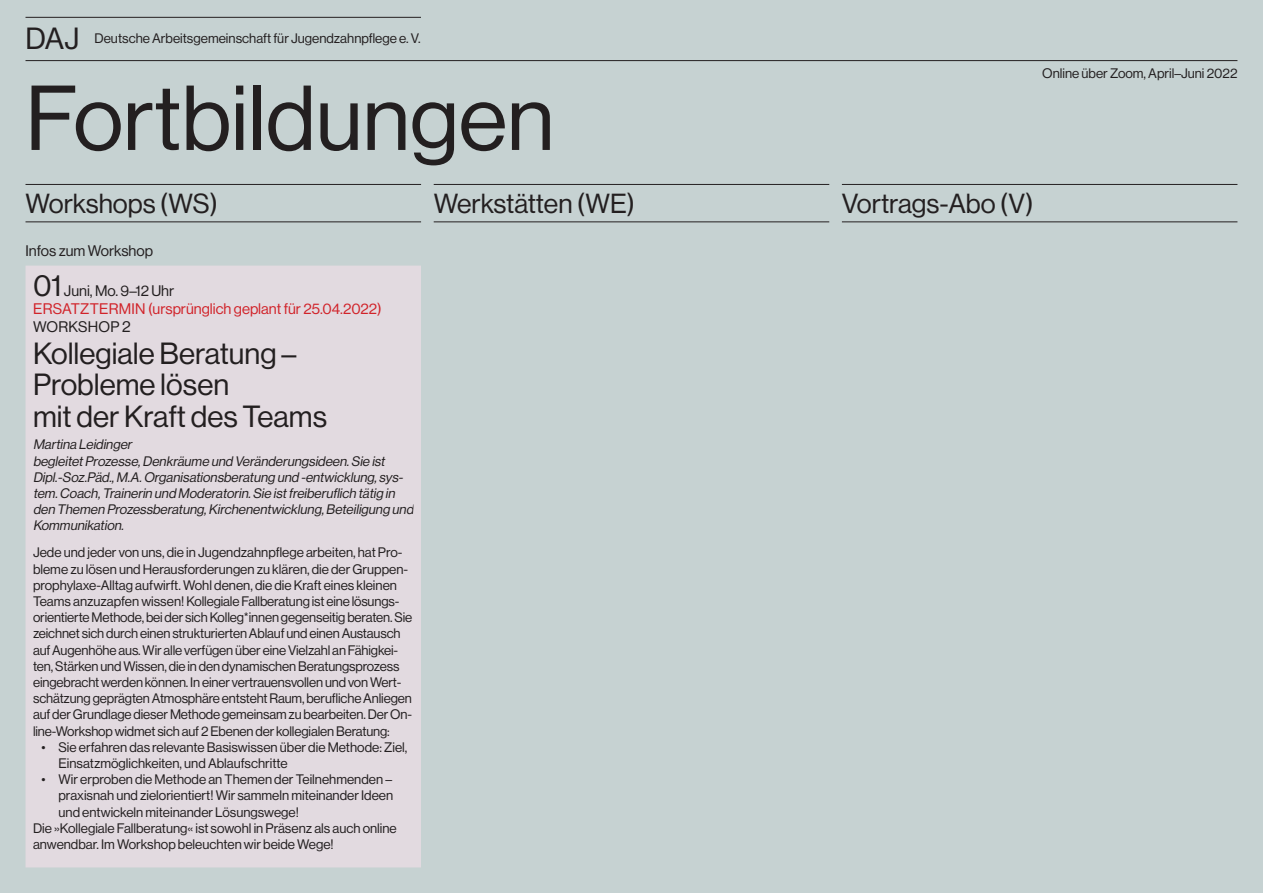
<style>
.page{position:relative;width:1263px;height:893px;background:#c6d2d2}
.page>*{position:absolute;margin:0;border:0;box-sizing:border-box;transform-origin:0 0}
.t1{font:90px "N Haas Grotesk DS Std 55 Rg";color:#231f20}
.Absatzformat_1{font:30px/31.5px "N Haas Grotesk DS Std 55 Rg";color:#231f20}
.t2{font:27px "N Haas Grotesk DS Std 55 Rg";color:#231f20}
.Absatzformat_1-2{font:15px "N Haas Grotesk DS Std 55 Rg";color:#d1232a}
.Absatzformat_1-3{font:15px "N Haas Grotesk DS Std 55 Rg";color:#231f20}
.Absatzformat_2{font:13.5px/16.2px "N Haas Grotesk DS Std 55 Rg";letter-spacing:-.01em;color:#231f20}
.Vita{font:italic 13.5px/16.2px "N Haas Grotesk DS Std 55 Rg";color:#231f20}
.Absatzformat_1-4{font:italic 13.5px "N Haas Grotesk DS Std 55 Rg";color:#231f20}
.s1{font-size:30px}
</style>
<div class="page">
<hr style="left:26px;top:222px;width:395px;height:1px;background:#231f20">
<hr style="left:26px;top:184px;width:395px;height:1px;background:#231f20">
<hr style="left:26px;top:60px;width:1211px;height:1px;background:#231f20">
<hr style="left:26px;top:17px;width:395px;height:1px;background:#231f20">
<hr style="left:434px;top:222px;width:395px;height:1px;background:#231f20">
<hr style="left:434px;top:184px;width:395px;height:1px;background:#231f20">
<hr style="left:842px;top:222px;width:395px;height:1px;background:#231f20">
<hr style="left:842px;top:184px;width:395px;height:1px;background:#231f20">
<div style="left:29px;top:269px;width:388px;height:595px;background:#e2dae0"></div>
<div style="left:26px;top:266px;width:395px;height:601px;border:8px solid #e2dae0"></div>
<h2 class="Absatzformat_1" style="left:26px;top:23px;width:55px">DAJ</h2>
<p class="Absatzformat_2" style="left:95px;top:30px;width:327px">Deutsche Arbeitsgemeinschaft für Jugendzahnpflege e. V.</p>
<h1 class="t1" style="left:26px;top:67px;width:530px">Fortbildungen</h1>
<h3 class="t2" style="left:26px;top:188px;width:194px">Workshops (WS)</h3>
<p class="Absatzformat_1-3" style="left:26px;top:242px;width:129px">Infos zum Workshop</p>
<p class="Absatzformat_1-3" style="left:33px;top:283px;width:143px"><span class="s1">01</span> Juni, Mo. 9–12 Uhr</p>
<p class="Absatzformat_1-2" style="left:33px;top:301px;width:350px">ERSATZTERMIN (ursprünglich geplant für 25.04.2022)</p>
<p class="Absatzformat_1-3" style="left:33px;top:319px;width:99px">WORKSHOP 2</p>
<p class="Absatzformat_1" style="left:33px;top:338px;width:295px">Kollegiale Beratung –<br>Probleme lösen<br>mit der Kraft des Teams</p>
<p class="Absatzformat_1-4" style="left:33px;top:437px;width:103px">Martina Leidinger</p>
<p class="Vita" style="left:33px;top:453px;width:385px">begleitetProzesse,Denkräume und Veränderungsideen.Sie ist Dipl.-Soz.Päd.,M.A.Organisationsberatung und -entwicklung,sys&shy;tem.Coach,Trainerin und Moderatorin.Sie istfreiberuflich tätig in den Themen Prozessberatung,Kirchenentwicklung,Beteiligung und Kommunikation.</p>
<p class="Absatzformat_2" style="left:33px;top:545px;width:381px">Jede und jeder von uns, die in Jugendzahnpflege arbeiten, hat Pro&shy;bleme zu lösen und Herausforderungen zu klären, die der Gruppen&shy;prophylaxe-Alltag aufwirft. Wohl denen, die die Kraft eines kleinen Teams anzuzapfen wissen! Kollegiale Fallberatung ist eine lösungs&shy;orientierte Methode, bei der sich Kolleg*innen gegenseitig beraten. Sie zeichnet sich durch einen strukturierten Ablauf und einen Austausch auf Augenhöhe aus. Wir alle verfügen über eine Vielzahl an Fähigkei&shy;ten, Stärken und Wissen, die in den dynamischen Beratungsprozess eingebracht werden können. In einer vertrauensvollen und von Wert&shy;schätzung geprägten Atmosphäre entsteht Raum, berufliche Anliegen auf der Grundlage dieser Methode gemeinsam zu bearbeiten. Der On&shy;line-Workshop widmet sich auf 2 Ebenen der kollegialen Beratung:</p>
<p class="Absatzformat_2" style="left:59px;top:739px;width:350px;text-indent:-17px">• Sie erfahren das relevante Basiswissen über die Methode: Ziel,<br>Einsatzmöglichkeiten, und Ablaufschritte</p>
<p class="Absatzformat_2" style="left:59px;top:771px;width:336px;text-align:justify;text-indent:-17px">• Wir erproben die Methode an Themen der Teilnehmenden – praxisnah und zielorientiert! Wir sammeln miteinander Ideen und entwickeln miteinander Lösungswege!</p>
<p class="Absatzformat_2" style="left:33px;top:820px;width:365px">Die »Kollegiale Fallberatung« ist sowohl in Präsenz als auch online anwendbar. Im Workshop beleuchten wir beide Wege!</p>
<h3 class="t2" style="left:434px;top:188px;width:203px">Werkstätten (WE)</h3>
<h3 class="t2" style="left:842px;top:188px;width:193px">Vortrags-Abo (V)</h3>
<p class="Absatzformat_2" style="left:1042px;top:65px;width:197px">Online über Zoom, April–Juni 2022</p>
</div>
